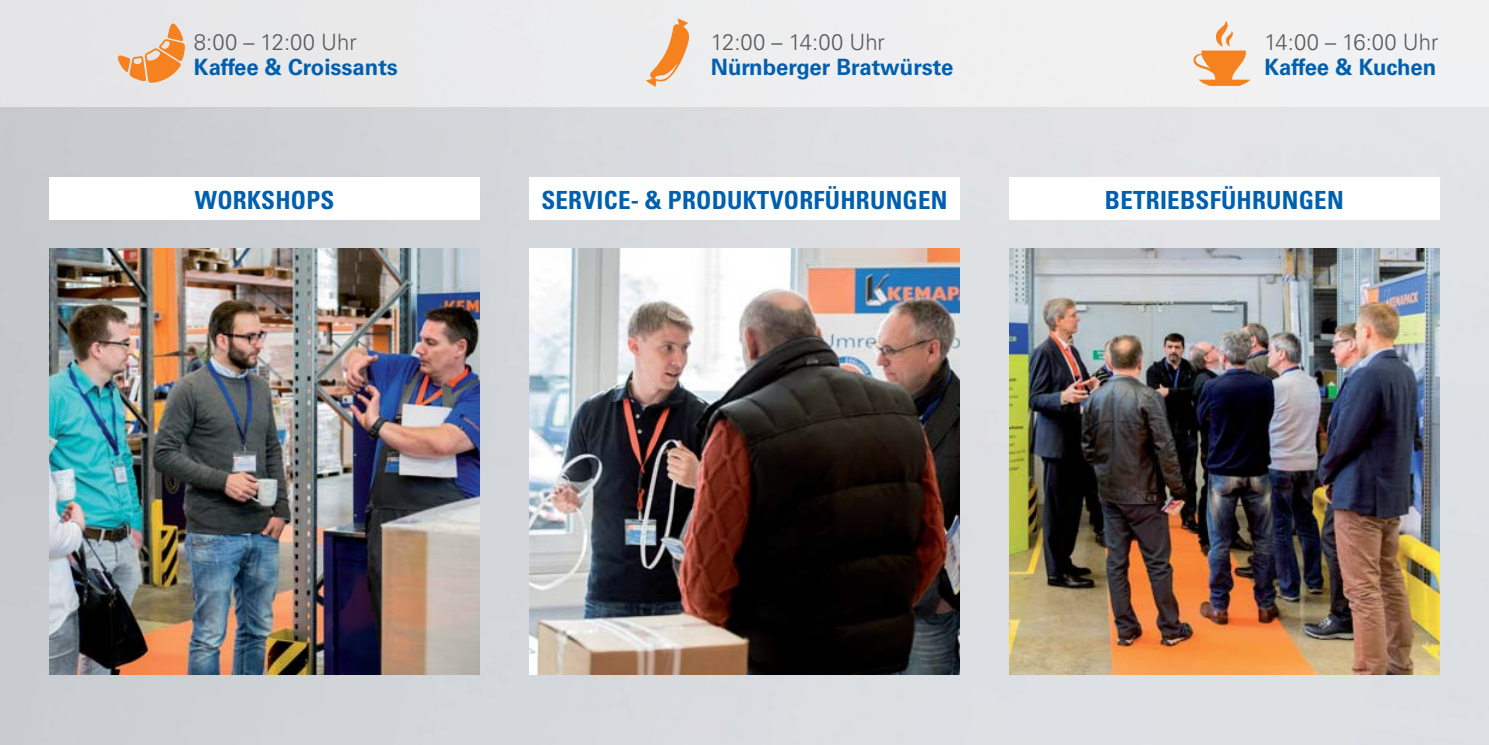
<style>
.page{position:relative;width:1489px;height:745px;background:#fff}
.page>*{position:absolute;margin:0;border:0;box-sizing:border-box;transform-origin:0 0}
.t1{font:700 condensed 25px "Univers LT";letter-spacing:.01em;color:#0060af}
.t2{font:700 22.5px "Univers LT";color:#0060af}
.t3{font:300 22.5px "Univers LT";color:#58595b}
</style>
<div class="page">
<img style="left:0;top:106px;width:1488px;height:638px">
<div style="left:0;top:0;width:1302px;height:106px;background:#f0f0f1"></div>
<div style="left:534px;top:0;width:373px;height:51px;background:#efeef0"></div>
<div style="left:0;top:1px;width:738px;height:105px;background:#e9e9ea"></div>
<div style="left:0;top:81px;width:181px;height:25px;background:#e5e5e7"></div>
<svg style="left:118px;top:24px;width:67px;height:59px;background:#ecbd96"></svg>
<svg style="left:1193px;top:20px;width:57px;height:66px"></svg>
<svg style="left:645px;top:18px;width:48px;height:69px;background:#eecaac"></svg>
<div style="left:50px;top:177px;width:430px;height:43px;background:#fff"></div>
<div style="left:529px;top:177px;width:430px;height:43px;background:#fff"></div>
<div style="left:1009px;top:177px;width:430px;height:43px;background:#fff"></div>
<img style="left:50px;top:248px;width:430px;height:425px">
<img style="left:529px;top:248px;width:430px;height:425px">
<img style="left:1009px;top:248px;width:430px;height:425px">
<p class="t3" style="left:194px;top:31px;width:164px">8:00 – 12:00 Uhr</p>
<p class="t2" style="left:194px;top:56px;width:205px">Kaffee &amp; Croissants</p>
<p class="t3" style="left:711px;top:31px;width:175px">12:00 – 14:00 Uhr</p>
<p class="t2" style="left:711px;top:56px;width:244px">Nürnberger Bratwürste</p>
<p class="t3" style="left:1264px;top:31px;width:175px">14:00 – 16:00 Uhr</p>
<p class="t2" style="left:1264px;top:56px;width:173px">Kaffee &amp; Kuchen</p>
<p class="t1" style="left:195px;top:188px;width:141px">WORKSHOPS</p>
<p class="t1" style="left:541px;top:188px;width:407px">SERVICE- &amp; PRODUKTVORFÜHRUNGEN</p>
<p class="t1" style="left:1104px;top:188px;width:240px">BETRIEBSFÜHRUNGEN</p>
</div>
